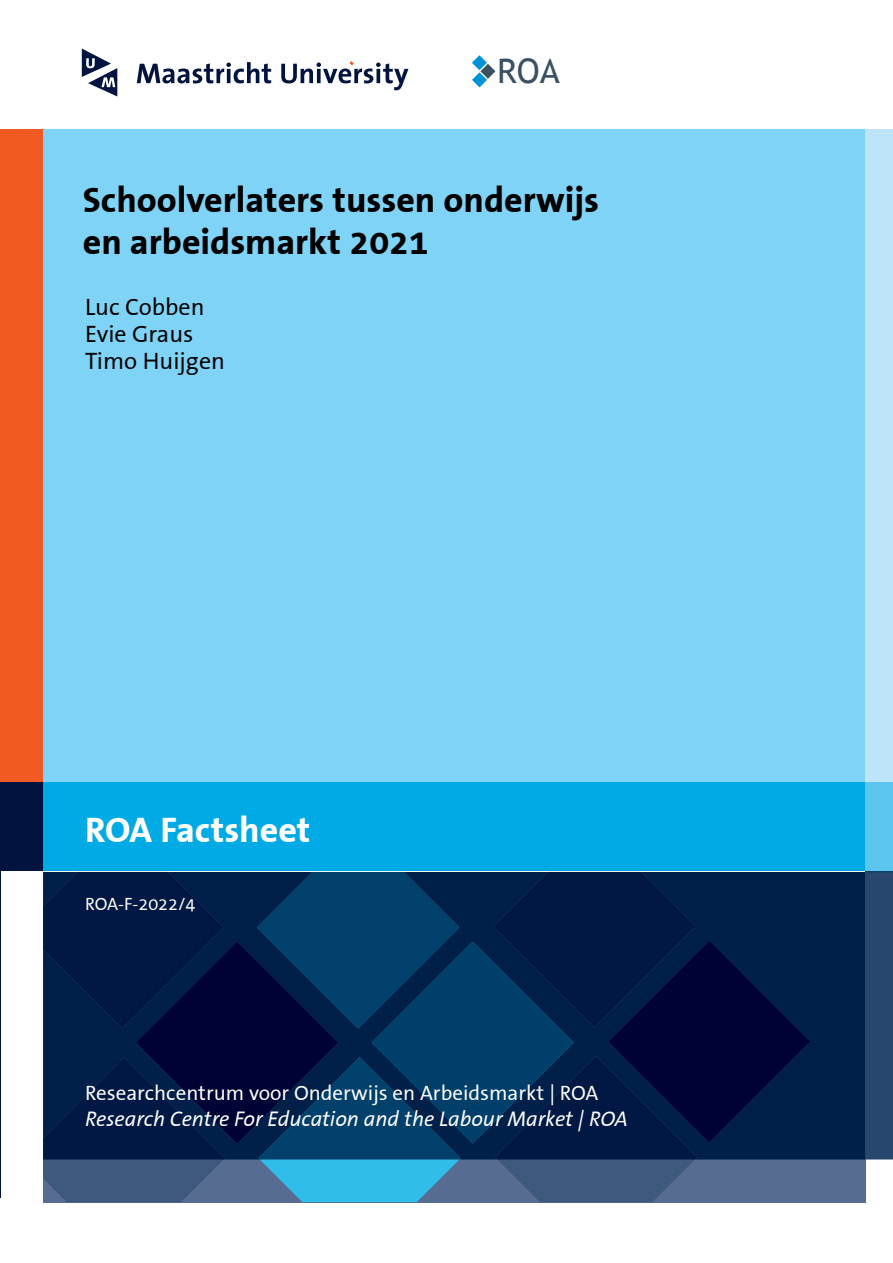
<style>
.page{position:relative;width:893px;height:1263px;background:#fff}
.page>*{position:absolute;margin:0;border:0;box-sizing:border-box;transform-origin:0 0}
.t1{font:700 36px/42px "The Sans Correspondence";color:#000}
.t2{font:700 36px "The Sans Correspondence";color:#fff}
.t3{font:33.9px "Trebuchet MS";color:#3a5164}
.t4{font:24px/27px "The Sans Correspondence";color:#000}
.t5{font:italic 21.45px "The Sans Correspondence";color:#fff}
.t6{font:21px "The Sans Correspondence";color:#fff}
.t7{font:18px "The Sans Correspondence";color:#fff}
</style>
<div class="page">
<div style="left:21px;top:129px;width:872px;height:653px;background:#7ed3f7"></div>
<div style="left:14px;top:782px;width:851px;height:89px;background:#00aae4"></div>
<div style="left:0;top:129px;width:43px;height:653px;background:#f15a22"></div>
<div style="left:865px;top:129px;width:28px;height:653px;background:#bee5f7"></div>
<div style="left:0;top:782px;width:43px;height:89px;background:#00143f"></div>
<div style="left:865px;top:782px;width:28px;height:89px;background:#5cc5ed"></div>
<hr style="left:865px;top:871px;width:28px;height:3px;background:#00416a">
<div style="left:865px;top:872px;width:28px;height:287px;background:#28476e"></div>
<div style="left:810px;top:872px;width:55px;height:287px;background:#002049"></div>
<svg style="left:43px;top:872px;width:767px;height:330px;background:#082a55"></svg>
<svg style="left:137px;top:62px;width:134px;height:21px"></svg>
<svg style="left:82px;top:49px;width:35px;height:47px"></svg>
<svg style="left:281px;top:62px;width:127px;height:28px"></svg>
<svg style="left:472px;top:55px;width:23px;height:32px"></svg>
<hr style="left:0;top:868px;width:1px;height:330px;background:#00143f">
<p class="t3" style="left:497px;top:51px;width:64px">ROA</p>
<p class="t1" style="left:83px;top:180px;width:518px">Schoolverlaters tussen onderwijs en arbeidsmarkt 2021</p>
<p class="t4" style="left:85px;top:294px;width:141px">Luc Cobben<br>Evie Graus<br>Timo Huijgen</p>
<p class="t2" style="left:85px;top:810px;width:227px">ROA Factsheet</p>
<p class="t7" style="left:85px;top:894px;width:112px">ROA-F-2022/4</p>
<p class="t6" style="left:85px;top:1082px;width:515px">Researchcentrum voor Onderwijs en Arbeidsmarkt | ROA</p>
<p class="t5" style="left:85px;top:1108px;width:544px">Research Centre For Education and the Labour Market | ROA</p>
</div>
